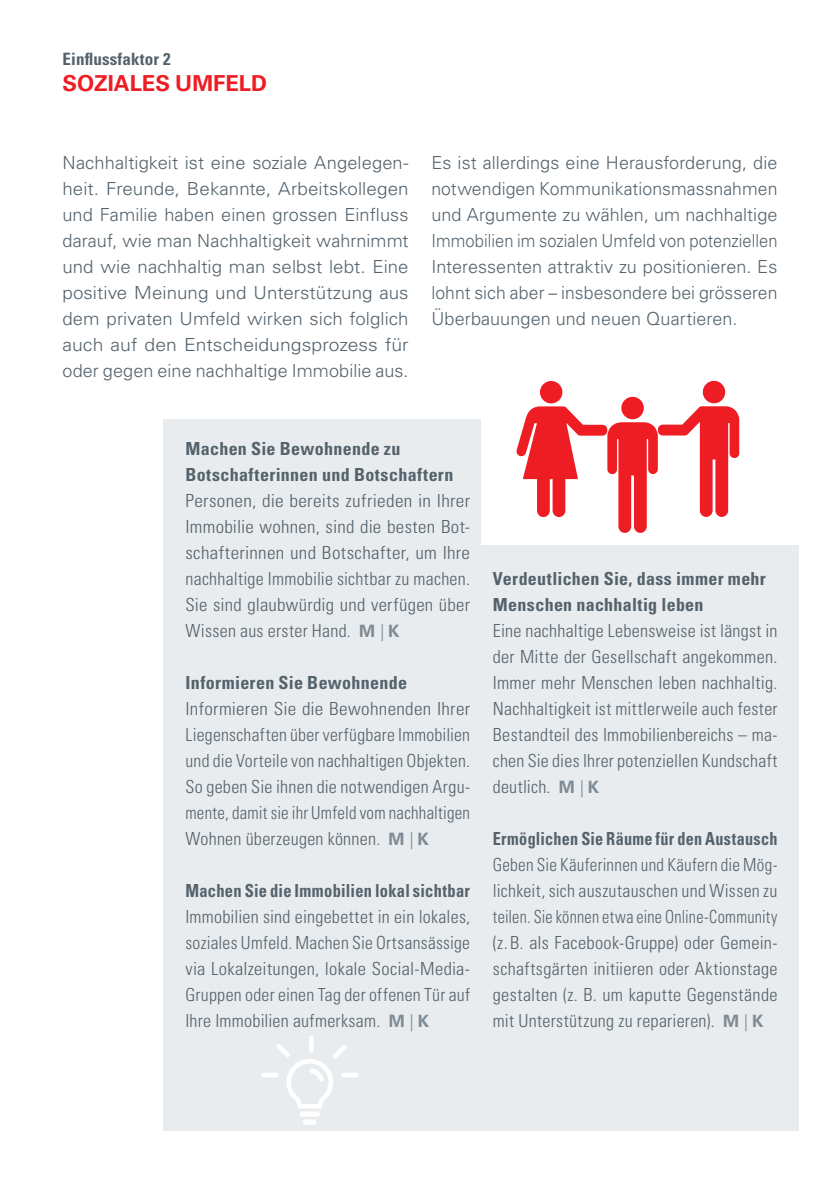
<style>
.page{position:relative;width:840px;height:1191px;background:#fff}
.page>*{position:absolute;margin:0;border:0;box-sizing:border-box;transform-origin:0 0}
.t1{font:700 22px "Univers LT Std";color:#ee1d23}
.t2{font:300 18px/26px "Univers LT Std";letter-spacing:.005em;color:#54626c;text-align:justify}
.t3{font:300 condensed 18px/26px "Univers LT Std";letter-spacing:.015em;color:#54626c;text-align:justify}
.t4{font:300 condensed 18px/26px "Univers LT Std";letter-spacing:.015em;color:#54626c;text-align:justify;scale:.95 1}
.t5{font:300 condensed 18px/26px "Univers LT Std";letter-spacing:.015em;color:#54626c;text-align:justify;scale:1.06 1}
.t6{font:300 condensed 18px/26px "Univers LT Std";letter-spacing:.015em;color:#54626c;text-align:justify;scale:1.07 1}
.t7{font:700 condensed 18px/26px "Univers LT Std";letter-spacing:.02em;color:#54626c}
.t8{font:700 condensed 18px "Univers LT Std";letter-spacing:.02em;color:#54626c;scale:.91 1}
.t9{font:700 condensed 18px "Univers LT Std";letter-spacing:.02em;color:#54626c;scale:.9 1}
.t10{font:700 condensed 17px "Univers LT Std";letter-spacing:.01em;color:#54626c}
.s1{font-weight:700;font-stretch:normal;font-size:17px;color:#7e8b95}
.s2{font-stretch:normal;font-size:17px;color:#7e8b95}
</style>
<div class="page">
<div style="left:163px;top:420px;width:635px;height:711px;background:#e9ecee"></div>
<div style="left:481px;top:389px;width:347px;height:155px;background:#fff"></div>
<div style="left:702px;top:381px;width:22px;height:22px;background:#ee1d23;border-radius:50%"></div>
<div style="left:621px;top:397px;width:22px;height:22px;background:#ee1d23;border-radius:50%"></div>
<div style="left:539px;top:381px;width:23px;height:22px;background:#ee1d23;border-radius:50%"></div>
<svg style="left:516px;top:406px;width:222px;height:127px"></svg>
<div style="left:303px;top:1119px;width:13px;height:5px;background:#fff;border-radius:3px"></div>
<div style="left:299px;top:1111px;width:21px;height:5px;background:#fff;border-radius:3px"></div>
<hr style="left:309px;top:1035px;width:4px;height:17px;background:#fff;border-radius:2px">
<svg style="left:276px;top:1043px;width:70px;height:65px"></svg>
<div style="left:341px;top:1072px;width:17px;height:5px;background:#fff;border-radius:2px"></div>
<div style="left:261px;top:1072px;width:17px;height:5px;background:#fff;border-radius:2px"></div>
<p class="t10" style="left:62px;top:49px;width:110px">Einflussfaktor 2</p>
<p class="t1" style="left:62px;top:71px;width:206px">SOZIALES UMFELD</p>
<p class="t2" style="left:62px;top:150px;width:347px">Nachhaltigkeit ist eine soziale Angelegen&shy;heit. Freunde, Bekannte, Arbeitskollegen und Familie haben einen grossen Einfluss darauf, wie man Nachhaltigkeit wahrnimmt und wie nachhaltig man selbst lebt. Eine positive Meinung und Unterstützung aus dem privaten Umfeld wirken sich folglich auch auf den Entscheidungsprozess für oder gegen eine nachhaltige Immobilie aus.</p>
<p class="t2" style="left:431px;top:150px;width:347px">Es ist allerdings eine Herausforderung, die notwendigen Kommunikationsmassnahmen und Argumente zu wählen, um nachhaltige Immobilien im sozialen Umfeld von potenziellen Interessenten attraktiv zu positionieren. Es lohnt sich aber – insbesondere bei grösseren Überbauungen und neuen Quartieren.</p>
<p class="t7" style="left:185px;top:435px;width:269px">Machen Sie Bewohnende zu<br>Botschafterinnen und Botschaftern</p>
<p class="t6" style="left:185px;top:488px;width:267px">Personen, die bereits zufrieden in Ihrer Immobilie wohnen, sind die besten Bot&shy;schafterinnen und Botschafter, um Ihre nachhaltige Immobilie sichtbar zu machen.<br>Sie sind glaubwürdig und verfügen über Wissen aus erster Hand. <span class="s1">M</span> <span class="s2">|</span> <span class="s1">K</span></p>
<p class="t7" style="left:185px;top:669px;width:223px">Informieren Sie Bewohnende</p>
<p class="t5" style="left:185px;top:696px;width:270px">Informieren Sie die Bewohnenden Ihrer Liegenschaften über verfügbare Immobilien und die Vorteile von nachhaltigen Objekten.<br>So geben Sie ihnen die notwendigen Argu&shy;mente, damit sie ihr Umfeld vom nachhaltigen Wohnen überzeugen können. <span class="s1">M</span> <span class="s2">|</span> <span class="s1">K</span></p>
<p class="t8" style="left:185px;top:880px;width:314px">Machen Sie die Immobilien lokal sichtbar</p>
<p class="t3" style="left:185px;top:904px;width:286px">Immobilien sind eingebettet in ein lokales, soziales Umfeld. Machen Sie Ortsansässige via Lokalzeitungen, lokale Social-Media-Gruppen oder einen Tag der offenen Tür auf Ihre Immobilien aufmerksam. <span class="s1">M</span> <span class="s2">|</span> <span class="s1">K</span></p>
<p class="t7" style="left:492px;top:565px;width:274px">Verdeutlichen Sie, dass immer mehr<br>Menschen nachhaltig leben</p>
<p class="t3" style="left:492px;top:618px;width:286px">Eine nachhaltige Lebensweise ist längst in der Mitte der Gesellschaft angekommen.<br>Immer mehr Menschen leben nachhaltig.<br>Nachhaltigkeit ist mittlerweile auch fester Bestandteil des Immobilienbereichs – ma&shy;chen Sie dies Ihrer potenziellen Kundschaft deutlich. <span class="s1">M</span> <span class="s2">|</span> <span class="s1">K</span></p>
<p class="t9" style="left:492px;top:828px;width:318px">Ermöglichen Sie Räume für den Austausch</p>
<p class="t4" style="left:492px;top:852px;width:301px">Geben Sie Käuferinnen und Käufern die Mög&shy;lichkeit, sich auszutauschen und Wissen zu teilen. Sie können etwa eine Online-Community (z. B. als Facebook-Gruppe) oder Gemein&shy;schaftsgärten initiieren oder Aktionstage gestalten (z. B. um kaputte Gegenstände mit Unterstützung zu reparieren). <span class="s1">M</span> <span class="s2">|</span> <span class="s1">K</span></p>
</div>
